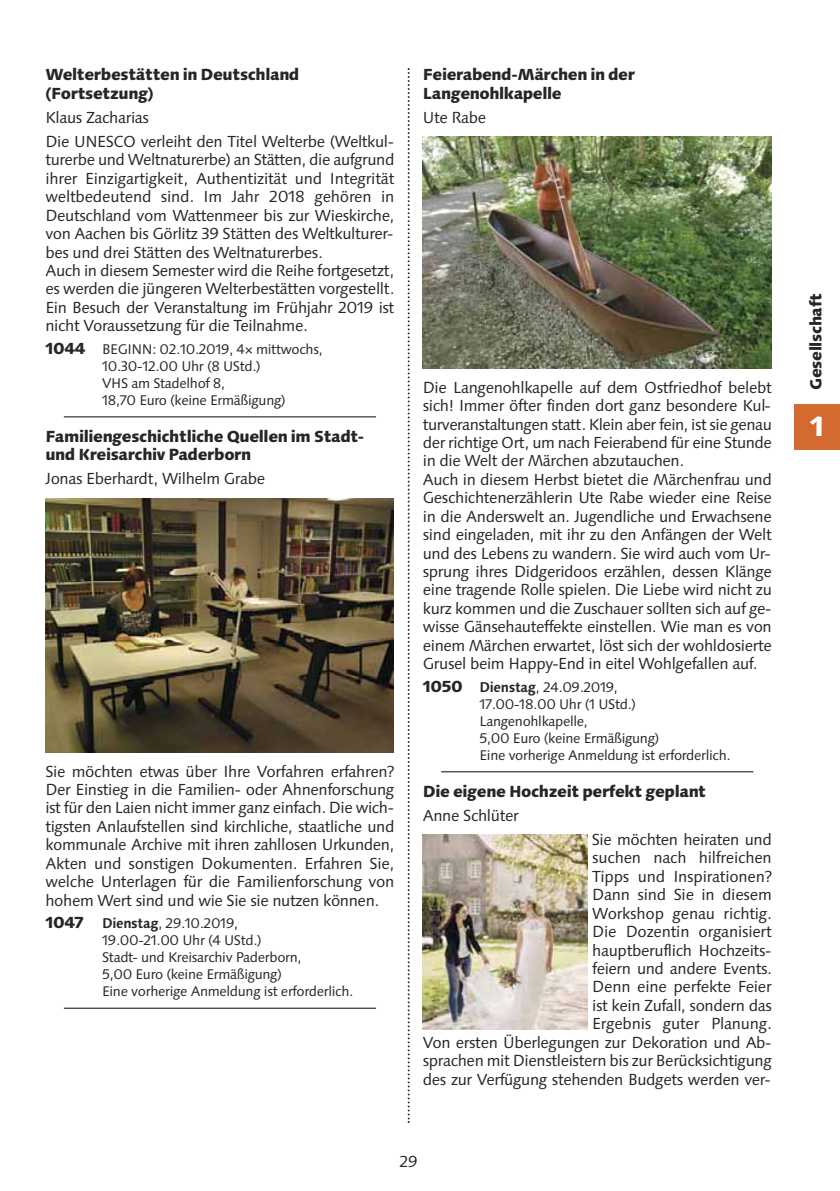
<style>
.page{position:relative;width:840px;height:1191px;background:#fff}
.page>*{position:absolute;margin:0;border:0;box-sizing:border-box;transform-origin:0 0}
.t1{font:800 28px "Syntax Next LT Pro";color:#fff}
.t2{font:16px/18.4px "Syntax Next LTW1 G";letter-spacing:-.025em;color:#272526;text-align:justify}
.t3{font:800 16px/18.4px "Syntax Next LT Pro";letter-spacing:-.025em;color:#272526}
.t4{font:14px/17px "Syntax Next LTW1 G";letter-spacing:-.025em;color:#272526}
.s1{font-family:"Syntax Next LT Pro";font-weight:800;font-size:16px}
.s2{font-weight:700}
</style>
<div class="page">
<hr style="left:64px;top:416px;width:312px;height:1px;background:#272526">
<hr style="left:64px;top:1007px;width:312px;height:1px;background:#272526">
<hr style="left:441px;top:771px;width:312px;height:1px;background:#272526">
<img style="left:422px;top:834px;width:165px;height:195px">
<img style="left:422px;top:137px;width:348px;height:231px">
<img style="left:45px;top:498px;width:348px;height:254px">
<svg style="left:407px;top:68px;width:2px;height:1055px"></svg>
<div style="left:794px;top:404px;width:45px;height:46px;background:#d56a31"></div>
<p class="t3" style="left:45px;top:67px;width:255px">Welterbestätten in Deutschland (Fortsetzung)</p>
<p class="t2" style="left:45px;top:110px;width:105px">Klaus Zacharias</p>
<p class="t2" style="left:45px;top:134px;width:350px">Die UNESCO verleiht den Titel Welterbe (Weltkul&shy;turerbe und Weltnaturerbe) an Stätten, die aufgrund ihrer Einzigartigkeit, Authentizität und Integrität weltbedeutend sind. Im Jahr 2018 gehören in Deutschland vom Wattenmeer bis zur Wieskirche, von Aachen bis Görlitz 39 Stätten des Weltkulturer&shy;bes und drei Stätten des Weltnaturerbes.</p>
<p class="t2" style="left:45px;top:263px;width:350px">Auch in diesem Semester wird die Reihe fortgesetzt, es werden die jüngeren Welterbestätten vorgestellt.<br>Ein Besuch der Veranstaltung im Frühjahr 2019 ist nicht Voraussetzung für die Teilnahme.</p>
<p class="t4" style="left:102px;top:342px;width:222px;text-indent:-57px"><span class="s1">1044</span> BEGINN: 02.10.2019, 4× mittwochs,<br>10.30-12.00 Uhr (8 UStd.)<br>VHS am Stadelhof 8,<br>18,70 Euro (keine Ermäßigung)</p>
<p class="t3" style="left:45px;top:428px;width:320px">Familiengeschichtliche Quellen im Stadt&shy;und Kreisarchiv Paderborn</p>
<p class="t2" style="left:45px;top:471px;width:221px">Jonas Eberhardt, Wilhelm Grabe</p>
<p class="t2" style="left:45px;top:763px;width:350px">Sie möchten etwas über Ihre Vorfahren erfahren?<br>Der Einstieg in die Familien- oder Ahnenforschung ist für den Laien nicht immer ganz einfach. Die wich&shy;tigsten Anlaufstellen sind kirchliche, staatliche und kommunale Archive mit ihren zahllosen Urkunden, Akten und sonstigen Dokumenten. Erfahren Sie, welche Unterlagen für die Familienforschung von hohem Wert sind und wie Sie sie nutzen können.</p>
<p class="t4" style="left:102px;top:916px;width:252px;text-indent:-57px"><span class="s1">1047</span> <span class="s2">Dienstag</span>, 29.10.2019,<br>19.00-21.00 Uhr (4 UStd.)<br>Stadt- und Kreisarchiv Paderborn,<br>5,00 Euro (keine Ermäßigung)<br>Eine vorherige Anmeldung ist erforderlich.</p>
<p class="t3" style="left:422px;top:67px;width:214px">Feierabend-Märchen in der<br>Langenohlkapelle</p>
<p class="t2" style="left:422px;top:110px;width:65px">Ute Rabe</p>
<p class="t2" style="left:422px;top:379px;width:350px">Die Langenohlkapelle auf dem Ostfriedhof belebt sich! Immer öfter finden dort ganz besondere Kul&shy;turveranstaltungen statt. Klein aber fein, ist sie genau der richtige Ort, um nach Feierabend für eine Stunde in die Welt der Märchen abzutauchen.</p>
<p class="t2" style="left:422px;top:472px;width:350px">Auch in diesem Herbst bietet die Märchenfrau und Geschichtenerzählerin Ute Rabe wieder eine Reise in die Anderswelt an. Jugendliche und Erwachsene sind eingeladen, mit ihr zu den Anfängen der Welt und des Lebens zu wandern. Sie wird auch vom Ur&shy;sprung ihres Didgeridoos erzählen, dessen Klänge eine tragende Rolle spielen. Die Liebe wird nicht zu kurz kommen und die Zuschauer sollten sich auf ge&shy;wisse Gänsehauteffekte einstellen. Wie man es von einem Märchen erwartet, löst sich der wohldosierte Grusel beim Happy-End in eitel Wohlgefallen auf.</p>
<p class="t4" style="left:479px;top:680px;width:252px;text-indent:-57px"><span class="s1">1050</span> <span class="s2">Dienstag</span>, 24.09.2019,<br>17.00-18.00 Uhr (1 UStd.)<br>Langenohlkapelle,<br>5,00 Euro (keine Ermäßigung)<br>Eine vorherige Anmeldung ist erforderlich.</p>
<p class="t3" style="left:422px;top:783px;width:285px">Die eigene Hochzeit perfekt geplant</p>
<p class="t2" style="left:422px;top:807px;width:97px">Anne Schlüter</p>
<p class="t2" style="left:422px;top:832px;width:350px;text-align:right">Sie möchten heiraten und<br>suchen nach hilfreichen<br>Tipps und Inspirationen?<br>Dann sind Sie in diesem<br>Workshop genau richtig.<br>Die Dozentin organisiert<br>hauptberuflich Hochzeits-<br>feiern und andere Events.<br>Denn eine perfekte Feier<br>ist kein Zufall, sondern das<br>Ergebnis guter Planung.<br>Von ersten Überlegungen zur Dekoration und Ab&shy;sprachen mit Dienstleistern bis zur Berücksichtigung des zur Verfügung stehenden Budgets werden ver-</p>
<p class="t2" style="left:399px;top:1153px;width:20px">29</p>
<p class="t3" style="left:807px;top:390px;width:98px;rotate:-90deg">Gesellschaft</p>
<p class="t1" style="left:807px;top:414px;width:20px">1</p>
</div>
